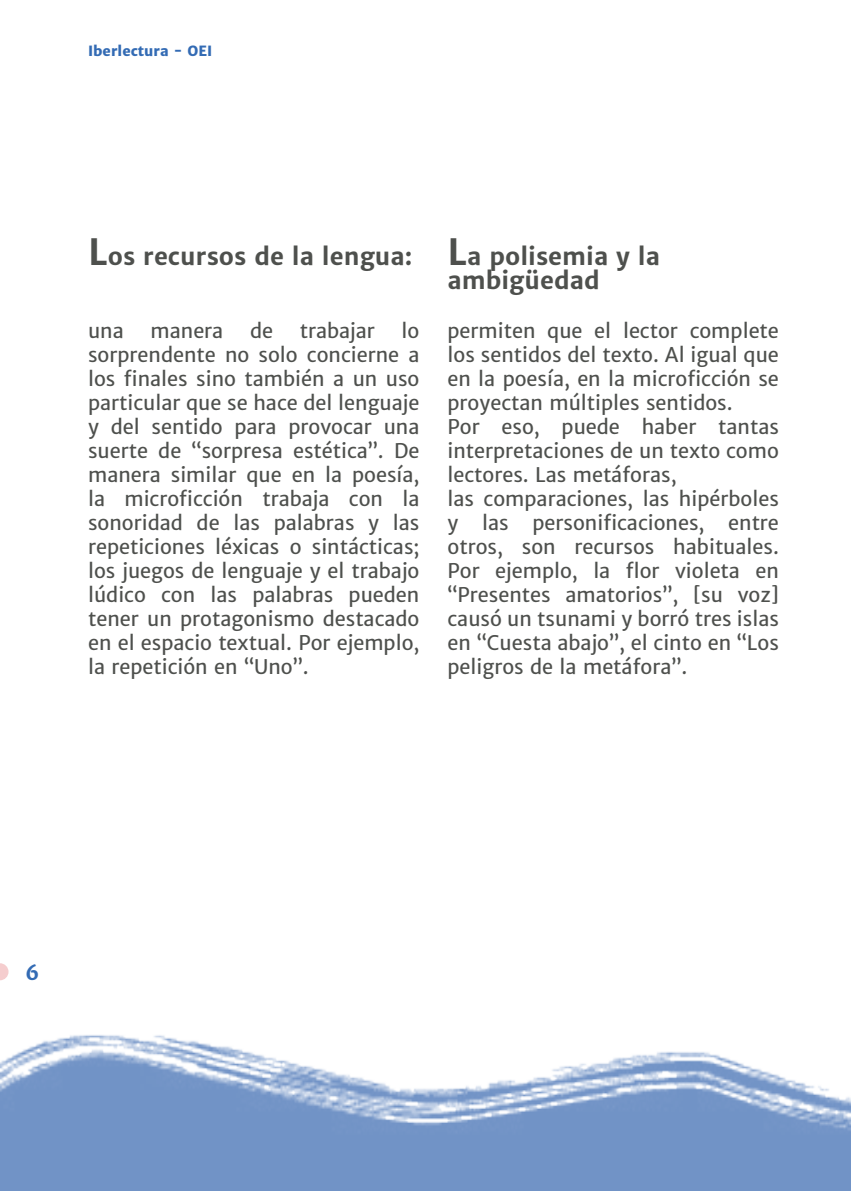
<style>
.page{position:relative;width:851px;height:1191px;background:#fff}
.page>*{position:absolute;margin:0;border:0;box-sizing:border-box;transform-origin:0 0}
.t1{font:700 24px/24px "Merriweather Sans";color:#4e504d}
.t2{font:20px/24px "Merriweather Sans";color:#4e504d;text-align:justify}
.t3{font:700 20px "Merriweather Sans";color:#336bb4}
.t4{font:800 14px "Merriweather Sans";color:#336bb4}
.s1{font-size:36px}
</style>
<div class="page">
<img style="left:0;top:963px;width:850px;height:228px">
<p class="t4" style="left:88px;top:43px;width:126px">Iberlectura - OEI</p>
<p class="t1" style="left:88px;top:245px;width:326px"><span class="s1">L</span>os recursos de la lengua:</p>
<p class="t2" style="left:88px;top:318px;width:333px;text-indent:313px">lo sorprendente no solo concierne a los finales sino también a un uso particular que se hace del lenguaje y del sentido para provocar una suerte de “sorpresa estética”. De manera similar que en la poesía, la microficción trabaja con la sonoridad de las palabras y las repeticiones léxicas o sintácticas; los juegos de lenguaje y el trabajo lúdico con las palabras pueden tener un protagonismo destacado en el espacio textual. Por ejemplo, la repetición en “Uno”.</p>
<p class="t2" style="left:88px;top:318px;width:37px">una</p>
<p class="t2" style="left:150px;top:318px;width:74px">manera</p>
<p class="t2" style="left:250px;top:318px;width:25px">de</p>
<p class="t2" style="left:300px;top:318px;width:77px">trabajar</p>
<p class="t1" style="left:447px;top:245px;width:214px"><span class="s1">L</span>a polisemia y la ambigüedad</p>
<p class="t2" style="left:447px;top:318px;width:333px;text-align:left">permiten que el lector complete los sentidos del texto. Al igual que en la poesía, en la microficción se proyectan múltiples sentidos.<br>Por eso, puede haber tantas interpretaciones de un texto como lectores. Las metáforas,<br>las comparaciones, las hipérboles y las personificaciones, entre otros, son recursos habituales.<br>Por ejemplo, la flor violeta en “Presentes amatorios”, [su voz] causó un tsunami y borró tres islas en “Cuesta abajo”, el cinto en “Los peligros de la metáfora”.</p>
<p class="t3" style="left:25px;top:960px;width:15px">6</p>
</div>
